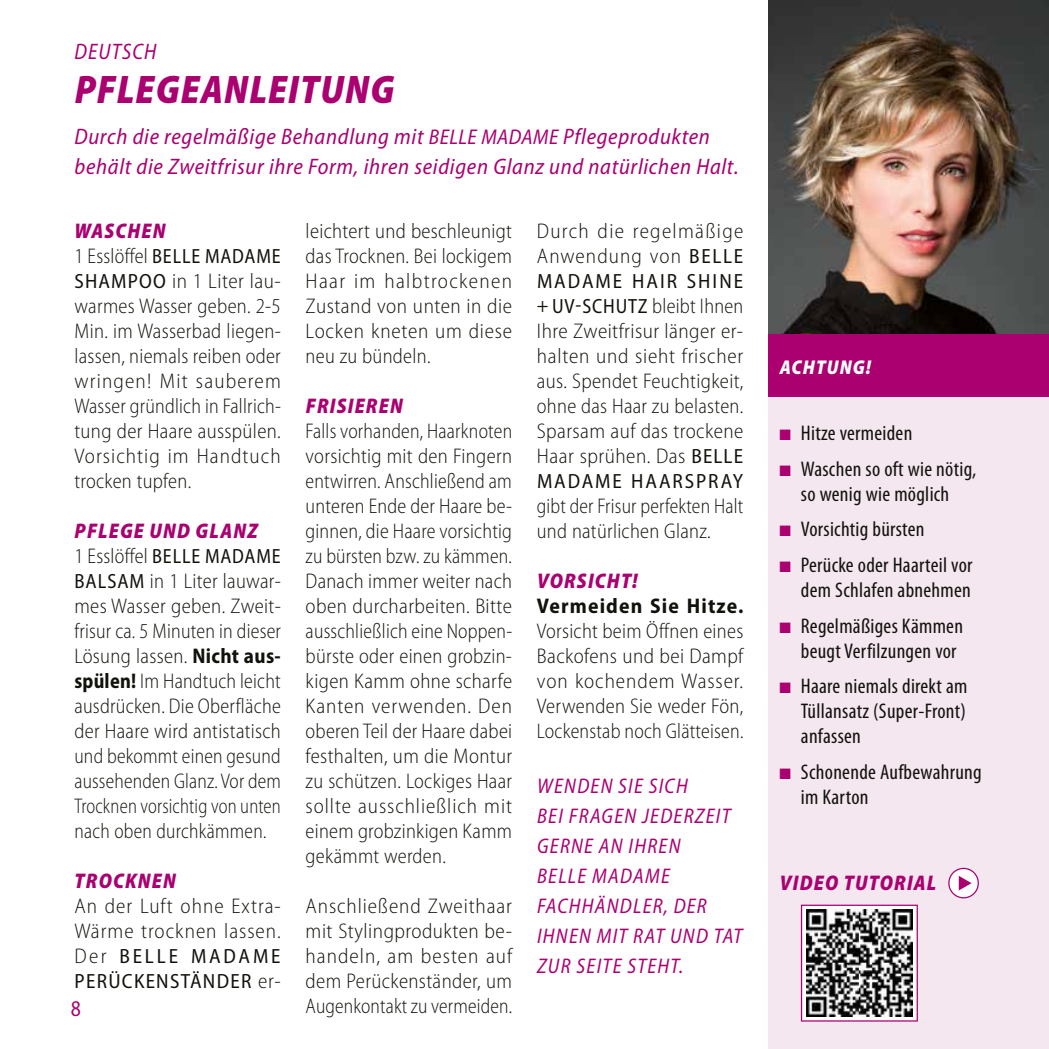
<style>
.page{position:relative;width:1049px;height:1049px;background:#fff}
.page>*{position:absolute;margin:0;border:0;box-sizing:border-box;transform-origin:0 0}
.t1{font:italic 900 semi-condensed 40px "Myriad Pro";letter-spacing:.03em;color:#aa0070;scale:.95 1}
.t2{font:italic semi-condensed 22.5px/30px "Myriad Pro";letter-spacing:.03em;color:#aa0070}
.t3{font:italic semi-condensed 22.5px "Myriad Pro";letter-spacing:.05em;color:#aa0070;scale:.95 1}
.t4{font:semi-condensed 22.5px "Myriad Pro";color:#aa0070;scale:.95 1}
.t5{font:300 semi-condensed 21.25px/25px "Myriad Pro";letter-spacing:.015em;color:#12120d;text-align:justify}
.t6{font:300 semi-condensed 21.25px/25px "Myriad Pro";letter-spacing:.015em;color:#12120d;text-align:justify;scale:.92 1}
.t7{font:condensed 21.25px/25px "Myriad Pro";letter-spacing:.015em;color:#12120d}
.t8{font:300 semi-condensed 21.25px/25px "Myriad Pro";letter-spacing:.015em;color:#12120d;text-align:justify;scale:.95 1}
.t9{font:300 semi-condensed 21.25px/25px "Myriad Pro";letter-spacing:.015em;color:#12120d;text-align:justify;scale:.96 1}
.t10{font:italic semi-condensed 21.25px/30px "Myriad Pro";letter-spacing:.065em;color:#aa0070;scale:.96 1}
.t11{font:italic 900 semi-condensed 21.25px "Myriad Pro";letter-spacing:.06em;color:#aa0070;scale:.95 1}
.t12{font:300 semi-condensed 21.25px/25px "Myriad Pro";letter-spacing:.045em;color:#12120d}
.t13{font:300 semi-condensed 21.25px/25px "Myriad Pro";letter-spacing:.06em;color:#12120d}
.t14{font:700 semi-condensed 21.25px "Myriad Pro";letter-spacing:.055em;color:#12120d}
.t15{font:semi-condensed 20.5px "Myriad Pro";letter-spacing:.045em;color:#12120d;scale:.96 1}
.t16{font:semi-condensed 20.5px/25px "Myriad Pro";letter-spacing:.07em;color:#12120d}
.t17{font:semi-condensed 20.5px "Myriad Pro";letter-spacing:.095em;color:#12120d}
.t18{font:semi-condensed 20.5px "Myriad Pro";letter-spacing:.09em;color:#12120d}
.t19{font:italic 900 semi-condensed 20px "Myriad Pro";letter-spacing:.06em;color:#fff;scale:.95 1}
.s1{font-size:21.5px}
.s2{font-weight:300;font-size:21.25px}
.s3{font-weight:400;font-size:20.5px}
.s4{font-weight:700}
.s5{color:#aa0070}
</style>
<div class="page">
<div style="left:768px;top:0;width:281px;height:1049px;background:#f5e7f0"></div>
<div style="left:768px;top:333px;width:281px;height:64px;background:#aa0070"></div>
<svg style="left:948px;top:868px;width:31px;height:30px"></svg>
<svg style="left:801px;top:904px;width:117px;height:117px"></svg>
<img style="left:768px;top:0;width:281px;height:333px">
<p class="t3" style="left:75px;top:38px;width:88px">DEUTSCH</p>
<h1 class="t1" style="left:75px;top:63px;width:338px">PFLEGEANLEITUNG</h1>
<p class="t2" style="left:74px;top:122px;width:666px">Durch die regelmäßige Behandlung mit <span class="s1">BELLE MADAME</span> Pflegeprodukten behält die Zweitfrisur ihre Form, ihren seidigen Glanz und natürlichen Halt.</p>
<p class="t11" style="left:75px;top:217px;width:97px">WASCHEN</p>
<p class="t15" style="left:74px;top:243px;width:216px"><span class="s2">1 Esslöffel</span> BELLE MADAME</p>
<p class="t5" style="left:74px;top:268px;width:208px"><span class="s3">SHAMPOO</span> in 1 Liter lau&shy;warmes Wasser geben. 2-5<br>Min. im Wasserbad liegen&shy;lassen, niemals reiben oder wringen! Mit sauberem Wasser gründlich in Fallrich&shy;tung der Haare ausspülen.<br>Vorsichtig im Handtuch trocken tupfen.</p>
<p class="t11" style="left:75px;top:517px;width:194px">PFLEGE UND GLANZ</p>
<p class="t15" style="left:74px;top:543px;width:216px"><span class="s2">1 Esslöffel</span> BELLE MADAME</p>
<p class="t5" style="left:74px;top:568px;width:208px"><span class="s3">BALSAM</span> in 1 Liter lauwar&shy;mes Wasser geben. Zweit&shy;frisur ca. 5 Minuten in dieser Lösung lassen. <span class="s4">Nicht aus&shy;spülen!</span> Im Handtuch leicht ausdrücken. Die Oberfläche der Haare wird antistatisch und bekommt einen gesund aussehenden Glanz. Vor dem Trocknen vorsichtig von unten nach oben durchkämmen.</p>
<p class="t11" style="left:75px;top:867px;width:108px">TROCKNEN</p>
<p class="t12" style="left:74px;top:893px;width:208px">An der Luft ohne Extra-<br>Wärme trocknen lassen.</p>
<p class="t16" style="left:74px;top:943px;width:208px"><span class="s2">Der</span> BELLE MADAME<br>PERÜCKENSTÄNDER <span class="s2">er-</span></p>
<p class="t4" style="left:71px;top:995px;width:12px">8</p>
<p class="t5" style="left:306px;top:218px;width:208px">leichtert und beschleunigt das Trocknen. Bei lockigem Haar im halbtrockenen Zustand von unten in die Locken kneten um diese neu zu bündeln.</p>
<p class="t11" style="left:306px;top:392px;width:104px">FRISIEREN</p>
<p class="t6" style="left:306px;top:418px;width:226px">Falls vorhanden, Haarknoten vorsichtig mit den Fingern entwirren. Anschließend am unteren Ende der Haare be&shy;ginnen, die Haare vorsichtig zu bürsten bzw. zu kämmen.<br>Danach immer weiter nach oben durcharbeiten. Bitte ausschließlich eine Noppen&shy;bürste oder einen grobzin&shy;kigen Kamm ohne scharfe Kanten verwenden. Den oberen Teil der Haare dabei festhalten, um die Montur zu schützen. Lockiges Haar sollte ausschließlich mit einem grobzinkigen Kamm gekämmt werden.</p>
<p class="t5" style="left:306px;top:893px;width:208px">Anschließend Zweithaar mit Stylingprodukten be&shy;handeln, am besten auf dem Perückenständer, um Augenkontakt zu vermeiden.</p>
<p class="t13" style="left:537px;top:218px;width:208px">Durch die regelmäßige<br>Anwendung von <span class="s3">BELLE</span></p>
<p class="t17" style="left:537px;top:268px;width:208px">MADAME HAIR SHINE</p>
<p class="t8" style="left:537px;top:293px;width:219px"><span class="s3">+ UV-SCHUTZ</span> bleibt Ihnen Ihre Zweitfrisur länger er&shy;halten und sieht frischer aus. Spendet Feuchtigkeit, ohne das Haar zu belasten.<br>Sparsam auf das trockene Haar sprühen. Das <span class="s3">BELLE</span></p>
<p class="t18" style="left:537px;top:468px;width:207px">MADAME HAARSPRAY</p>
<p class="t6" style="left:537px;top:493px;width:226px">gibt der Frisur perfekten Halt und natürlichen Glanz.</p>
<p class="t11" style="left:537px;top:567px;width:107px">VORSICHT!</p>
<p class="t14" style="left:537px;top:592px;width:208px">Vermeiden Sie Hitze.</p>
<p class="t9" style="left:537px;top:618px;width:217px">Vorsicht beim Öffnen eines Backofens und bei Dampf von kochendem Wasser.<br>Verwenden Sie weder Fön, Lockenstab noch Glätteisen.</p>
<p class="t10" style="left:537px;top:770px;width:215px">WENDEN SIE SICH<br>BEI FRAGEN JEDERZEIT<br>GERNE AN IHREN<br>BELLE MADAME<br>FACHHÄNDLER, DER<br>IHNEN MIT RAT UND TAT<br>ZUR SEITE STEHT.</p>
<p class="t19" style="left:780px;top:354px;width:98px">ACHTUNG!</p>
<p class="t7" style="left:780px;top:420px;width:134px"><span class="s5">■</span> Hitze vermeiden</p>
<p class="t7" style="left:780px;top:456px;width:198px;text-align:center"><span class="s5">■</span> Waschen so oft wie nötig, so wenig wie möglich</p>
<p class="t7" style="left:780px;top:517px;width:146px"><span class="s5">■</span> Vorsichtig bürsten</p>
<p class="t7" style="left:780px;top:552px;width:194px;text-align:right"><span class="s5">■</span> Perücke oder Haarteil vor dem Schlafen abnehmen</p>
<p class="t7" style="left:801px;top:613px;width:164px;text-indent:-21px"><span class="s5">■</span> Regelmäßiges Kämmen beugt Verfilzungen vor</p>
<p class="t7" style="left:801px;top:673px;width:168px;text-align:justify;text-indent:-21px"><span class="s5">■</span> Haare niemals direkt am Tüllansatz (Super-Front) anfassen</p>
<p class="t7" style="left:801px;top:759px;width:182px;text-indent:-21px"><span class="s5">■</span> Schonende Aufbewahrung im Karton</p>
<p class="t11" style="left:780px;top:868px;width:166px">VIDEO TUTORIAL</p>
</div>
